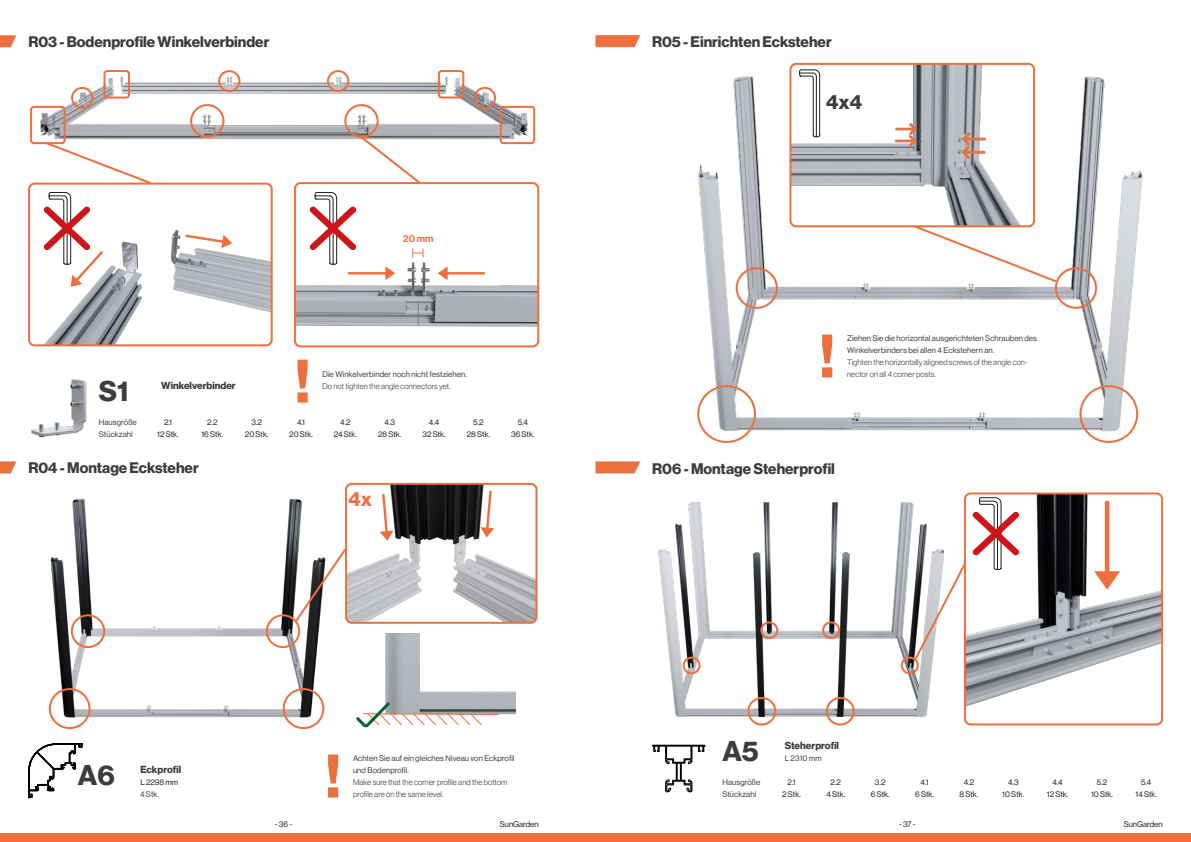
<style>
.page{position:relative;width:1191px;height:842px;background:#fff}
.page>*{position:absolute;margin:0;border:0;box-sizing:border-box;transform-origin:0 0}
.t1{font:700 60px "Neue Haas Display";color:#ee6f3e}
.t2{font:700 28px "Neue Haas Display";color:#3c3c3b}
.t3{font:700 20px "Neue Haas Display";color:#3d3c3b}
.t4{font:700 20px "Neue Haas Display";color:#ee6f3e}
.t5{font:700 15px "Neue Haas Display";color:#3c3c3b}
.t6{font:700 10px "Neue Haas Display";color:#3c3c3b}
.t7{font:10px "Neue Haas Display Mediu";color:#ee6f3e}
.t8{font:8px/12px "Neue Haas Display";letter-spacing:.01em;color:#3c3c3b}
.t9{font:8px/12px "Neue Haas Display";color:#1d1d1b;text-align:center}
.t10{font:300 8px/12px "Neue Haas Display";letter-spacing:.01em;color:#3c3c3b}
</style>
<div class="page">
<div style="left:0;top:834px;width:1191px;height:8px;background:#ee6f3e"></div>
<img style="left:48px;top:498px;width:319px;height:232px">
<img style="left:33px;top:70px;width:503px;height:75px">
<img style="left:295px;top:248px;width:243px;height:98px">
<div style="left:294px;top:182px;width:245px;height:165px;border:2px solid #ee6f3e;border-radius:6px"></div>
<img style="left:31px;top:186px;width:239px;height:157px">
<div style="left:28px;top:183px;width:245px;height:163px;border:2px solid #ee6f3e;border-radius:6px"></div>
<div style="left:30px;top:106px;width:36px;height:38px;border:2px solid #ee6f3e;border-radius:3px"></div>
<div style="left:500px;top:106px;width:35px;height:38px;border:2px solid #ee6f3e;border-radius:3px"></div>
<div style="left:438px;top:70px;width:26px;height:29px;border:2px solid #ee6f3e;border-radius:3px"></div>
<div style="left:103px;top:70px;width:27px;height:29px;border:2px solid #ee6f3e;border-radius:3px"></div>
<svg style="left:43px;top:140px;width:110px;height:46px"></svg>
<div style="left:71px;top:87px;width:22px;height:22px;border:2px solid #ee6f3e;border-radius:50%"></div>
<div style="left:474px;top:87px;width:22px;height:22px;border:2px solid #ee6f3e;border-radius:50%"></div>
<div style="left:327px;top:70px;width:22px;height:22px;border:2px solid #ee6f3e;border-radius:50%"></div>
<div style="left:218px;top:70px;width:22px;height:22px;border:2px solid #ee6f3e;border-radius:50%"></div>
<div style="left:190px;top:104px;width:34px;height:34px;border:2px solid #ee6f3e;border-radius:50%"></div>
<div style="left:344px;top:104px;width:34px;height:34px;border:2px solid #ee6f3e;border-radius:50%"></div>
<div style="left:266px;top:614px;width:34px;height:34px;border:2px solid #ee6f3e;border-radius:50%"></div>
<div style="left:71px;top:614px;width:34px;height:34px;border:2px solid #ee6f3e;border-radius:50%"></div>
<div style="left:49px;top:688px;width:41px;height:41px;border:2px solid #ee6f3e;border-radius:50%"></div>
<div style="left:283px;top:688px;width:41px;height:41px;border:2px solid #ee6f3e;border-radius:50%"></div>
<svg style="left:359px;top:134px;width:64px;height:51px"></svg>
<svg style="left:293px;top:546px;width:55px;height:78px"></svg>
<svg style="left:185px;top:235px;width:47px;height:13px"></svg>
<svg style="left:438px;top:266px;width:47px;height:14px"></svg>
<svg style="left:412px;top:248px;width:11px;height:10px"></svg>
<svg style="left:42px;top:192px;width:61px;height:95px"></svg>
<svg style="left:308px;top:192px;width:87px;height:88px"></svg>
<svg style="left:418px;top:301px;width:1px;height:24px"></svg>
<img style="left:31px;top:379px;width:56px;height:59px">
<img style="left:346px;top:484px;width:190px;height:139px">
<div style="left:345px;top:483px;width:192px;height:141px;border:2px solid #ee6f3e;border-radius:6px"></div>
<svg style="left:480px;top:490px;width:14px;height:48px"></svg>
<svg style="left:380px;top:494px;width:13px;height:47px"></svg>
<img style="left:355px;top:633px;width:161px;height:93px">
<svg style="left:356px;top:702px;width:144px;height:25px"></svg>
<svg style="left:28px;top:743px;width:55px;height:55px"></svg>
<svg style="left:0;top:461px;width:16px;height:12px"></svg>
<svg style="left:0;top:35px;width:16px;height:12px"></svg>
<img style="left:697px;top:62px;width:446px;height:381px">
<svg style="left:912px;top:224px;width:146px;height:60px"></svg>
<img style="left:790px;top:64px;width:244px;height:162px">
<div style="left:789px;top:63px;width:246px;height:164px;border:2px solid #ee6f3e;border-radius:6px"></div>
<div style="left:735px;top:267px;width:43px;height:42px;border:2px solid #ee6f3e;border-radius:50%"></div>
<div style="left:1055px;top:267px;width:42px;height:42px;border:2px solid #ee6f3e;border-radius:50%"></div>
<div style="left:697px;top:385px;width:59px;height:58px;border:2px solid #ee6f3e;border-radius:50%"></div>
<div style="left:1079px;top:385px;width:59px;height:58px;border:2px solid #ee6f3e;border-radius:50%"></div>
<svg style="left:799px;top:69px;width:21px;height:68px"></svg>
<svg style="left:961px;top:133px;width:25px;height:26px"></svg>
<img style="left:658px;top:502px;width:275px;height:224px">
<img style="left:965px;top:495px;width:197px;height:229px">
<div style="left:964px;top:492px;width:199px;height:233px;border:2px solid #ee6f3e;border-radius:6px"></div>
<svg style="left:1094px;top:501px;width:26px;height:89px"></svg>
<div style="left:747px;top:697px;width:29px;height:28px;border:2px solid #ee6f3e;border-radius:50%"></div>
<div style="left:682px;top:657px;width:18px;height:17px;border:2px solid #ee6f3e;border-radius:50%"></div>
<div style="left:900px;top:657px;width:18px;height:17px;border:2px solid #ee6f3e;border-radius:50%"></div>
<div style="left:760px;top:621px;width:18px;height:18px;border:2px solid #ee6f3e;border-radius:50%"></div>
<div style="left:822px;top:621px;width:18px;height:18px;border:2px solid #ee6f3e;border-radius:50%"></div>
<div style="left:826px;top:697px;width:28px;height:28px;border:2px solid #ee6f3e;border-radius:50%"></div>
<svg style="left:912px;top:497px;width:108px;height:165px"></svg>
<svg style="left:652px;top:745px;width:53px;height:47px"></svg>
<svg style="left:595px;top:35px;width:45px;height:12px"></svg>
<svg style="left:595px;top:461px;width:45px;height:12px"></svg>
<svg style="left:894px;top:123px;width:22px;height:24px"></svg>
<h3 class="t5" style="left:28px;top:33px;width:243px">R03 - Bodenprofile Winkelverbinder</h3>
<p class="t7" style="left:403px;top:233px;width:32px">20 mm</p>
<h1 class="t1" style="left:295px;top:346px;width:17px">!</h1>
<p class="t8" style="left:322px;top:369px;width:146px">Die Winkelverbinder noch nicht festziehen.</p>
<h2 class="t2" style="left:99px;top:375px;width:31px">S1</h2>
<p class="t6" style="left:161px;top:380px;width:76px">Winkelverbinder</p>
<p class="t8" style="left:99px;top:417px;width:40px">Hausgröße<br>Stückzahl</p>
<p class="t9" style="left:334px;top:417px;width:24px">4.2<br>24 Stk.</p>
<p class="t10" style="left:322px;top:381px;width:130px">Do not tighten the angle connectors yet.</p>
<p class="t9" style="left:245px;top:417px;width:25px">3.2<br>20 Stk.</p>
<p class="t9" style="left:384px;top:417px;width:12px">4.3</p>
<p class="t9" style="left:157px;top:417px;width:23px">2.1<br>12 Stk.</p>
<p class="t9" style="left:378px;top:429px;width:25px">28 Stk.</p>
<p class="t9" style="left:201px;top:417px;width:23px">2.2<br>16 Stk.</p>
<p class="t9" style="left:473px;top:417px;width:12px">5.2</p>
<p class="t9" style="left:289px;top:417px;width:25px">4.1<br>20 Stk.</p>
<p class="t9" style="left:429px;top:417px;width:12px">4.4</p>
<p class="t9" style="left:467px;top:429px;width:25px">28 Stk.</p>
<p class="t9" style="left:422px;top:429px;width:25px">32 Stk.</p>
<h3 class="t5" style="left:28px;top:459px;width:172px">R04 - Montage Ecksteher</h3>
<h3 class="t4" style="left:348px;top:487px;width:25px">4x</h3>
<p class="t9" style="left:518px;top:417px;width:12px">5.4</p>
<p class="t9" style="left:511px;top:429px;width:25px">36 Stk.</p>
<h2 class="t2" style="left:78px;top:759px;width:38px">A6</h2>
<p class="t6" style="left:140px;top:764px;width:42px">Eckprofil</p>
<p class="t9" style="left:140px;top:777px;width:39px">L 2298 mm</p>
<p class="t8" style="left:140px;top:789px;width:21px">4 Stk.</p>
<h1 class="t1" style="left:325px;top:741px;width:17px">!</h1>
<p class="t8" style="left:353px;top:753px;width:163px">Achten Sie auf ein gleiches Niveau von Eckprofil und Bodenprofil.</p>
<p class="t10" style="left:353px;top:777px;width:156px">Make sure that the corner profile and the bottom profile are on the same level.</p>
<h3 class="t5" style="left:652px;top:33px;width:181px">R05 - Einrichten Ecksteher</h3>
<h3 class="t3" style="left:826px;top:91px;width:37px">4x4</h3>
<h1 class="t1" style="left:819px;top:321px;width:17px">!</h1>
<p class="t8" style="left:847px;top:333px;width:191px">Ziehen Sie die horizontal ausgerichteten Schrauben des<br>Winkelverbinders bei allen 4 Eckstehern an.</p>
<p class="t10" style="left:847px;top:357px;width:182px">Tighten the horizontally aligned screws of the angle con&shy;nector on all 4 corner posts.</p>
<h3 class="t5" style="left:652px;top:460px;width:184px">R06 - Montage Steherprofil</h3>
<h2 class="t2" style="left:722px;top:735px;width:38px">A5</h2>
<p class="t6" style="left:784px;top:740px;width:56px">Steherprofil</p>
<p class="t8" style="left:784px;top:753px;width:39px">L 2310 mm</p>
<p class="t8" style="left:722px;top:777px;width:40px">Hausgröße<br>Stückzahl</p>
<p class="t9" style="left:959px;top:777px;width:20px">4.2<br>8 Stk.</p>
<p class="t9" style="left:870px;top:777px;width:20px">3.2<br>6 Stk.</p>
<p class="t9" style="left:1008px;top:777px;width:12px">4.3</p>
<p class="t9" style="left:782px;top:777px;width:20px">2.1<br>2 Stk.</p>
<p class="t9" style="left:1002px;top:789px;width:23px">10 Stk.</p>
<p class="t9" style="left:826px;top:777px;width:20px">2.2<br>4 Stk.</p>
<p class="t9" style="left:915px;top:777px;width:20px">4.1<br>6 Stk.</p>
<p class="t9" style="left:1052px;top:777px;width:12px">4.4</p>
<p class="t9" style="left:1047px;top:789px;width:23px">12 Stk.</p>
<p class="t9" style="left:1096px;top:777px;width:12px">5.2</p>
<p class="t9" style="left:1091px;top:789px;width:23px">10 Stk.</p>
<p class="t9" style="left:1141px;top:777px;width:12px">5.4</p>
<p class="t9" style="left:1135px;top:789px;width:23px">14 Stk.</p>
<p class="t9" style="left:275px;top:818px;width:19px">- 36 -</p>
<p class="t9" style="left:500px;top:818px;width:40px">SunGarden</p>
<p class="t9" style="left:899px;top:818px;width:18px">- 37 -</p>
<p class="t9" style="left:1123px;top:818px;width:40px">SunGarden</p>
</div>
